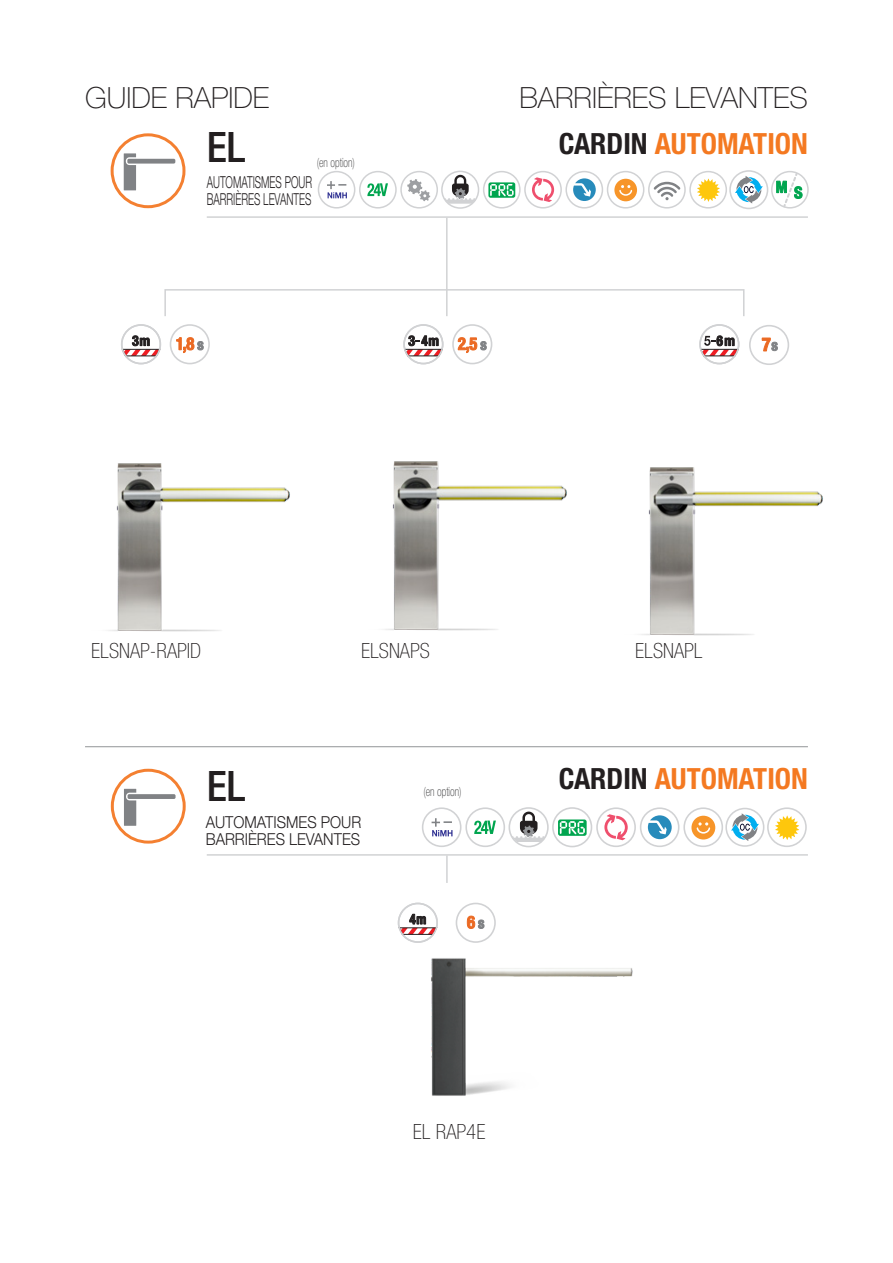
<style>
.page{position:relative;width:893px;height:1263px;background:#fff}
.page>*{position:absolute;margin:0;border:0;box-sizing:border-box;transform-origin:0 0}
.t1{font:500 condensed 42px "Helvetica Neue LT Std";color:#231f20}
.t2{font:700 condensed 29.25px "Helvetica Neue LT Std";color:#f47921}
.t3{font:100 29.25px "Helvetica Neue LT Std";color:#231f20}
.t4{font:100 condensed 21px "Helvetica Neue LT Std";color:#231f20}
.t5{font:300 16.5px/16.5px "Helvetica Neue LT Std";color:#231f20;scale:.9 1}
.t6{font:300 16.5px/16.5px "Helvetica Neue LT Std";color:#231f20;scale:.61 1}
.t7{font:700 condensed 13.95px "Helvetica Neue LT Std";color:#231f20;scale:.93 1}
.t8{font:100 condensed 12.75px "Helvetica Neue LT Std";color:#383839;scale:.85 1}
.s1{color:#231f20}
</style>
<div class="page">
<hr style="left:85px;top:746px;width:723px;height:1px;background:#939598">
<img style="left:431px;top:958px;width:202px;height:138px">
<img style="left:108px;top:463px;width:182px;height:169px">
<img style="left:385px;top:461px;width:182px;height:170px">
<img style="left:641px;top:467px;width:182px;height:169px">
<div style="left:508px;top:807px;width:41px;height:40px;border:2px solid #d1d2d4;border-radius:50%"></div>
<svg style="left:512px;top:811px;width:33px;height:31px"></svg>
<div style="left:552px;top:807px;width:40px;height:40px;border:2px solid #d1d2d4;border-radius:50%"></div>
<svg style="left:558px;top:819px;width:29px;height:17px"></svg>
<svg style="left:474px;top:820px;width:22px;height:14px"></svg>
<div style="left:465px;top:807px;width:40px;height:40px;border:2px solid #d1d2d4;border-radius:50%"></div>
<div style="left:596px;top:807px;width:40px;height:40px;border:2px solid #d1d2d4;border-radius:50%"></div>
<svg style="left:604px;top:814px;width:24px;height:26px"></svg>
<div style="left:640px;top:807px;width:39px;height:40px;border:2px solid #d1d2d4;border-radius:50%"></div>
<svg style="left:648px;top:815px;width:24px;height:24px"></svg>
<div style="left:441px;top:171px;width:38px;height:38px;border:2px solid #d1d2d4;border-radius:50%"></div>
<svg style="left:444px;top:175px;width:32px;height:29px"></svg>
<svg style="left:367px;top:183px;width:21px;height:13px"></svg>
<div style="left:359px;top:171px;width:38px;height:38px;border:2px solid #d1d2d4;border-radius:50%"></div>
<div style="left:683px;top:807px;width:40px;height:40px;border:2px solid #d1d2d4;border-radius:50%"></div>
<div style="left:691px;top:816px;width:24px;height:23px;background:#f79529;border-radius:50%"></div>
<svg style="left:696px;top:822px;width:15px;height:12px"></svg>
<div style="left:400px;top:171px;width:38px;height:38px;border:2px solid #d1d2d4;border-radius:50%"></div>
<svg style="left:407px;top:179px;width:23px;height:22px"></svg>
<div style="left:767px;top:807px;width:40px;height:40px;border:2px solid #d1d2d4;border-radius:50%"></div>
<svg style="left:775px;top:815px;width:24px;height:25px"></svg>
<div style="left:524px;top:171px;width:38px;height:38px;border:2px solid #d1d2d4;border-radius:50%"></div>
<svg style="left:532px;top:177px;width:22px;height:25px"></svg>
<div style="left:565px;top:171px;width:38px;height:38px;border:2px solid #d1d2d4;border-radius:50%"></div>
<svg style="left:573px;top:178px;width:23px;height:23px"></svg>
<div style="left:689px;top:171px;width:38px;height:38px;border:2px solid #d1d2d4;border-radius:50%"></div>
<svg style="left:697px;top:179px;width:23px;height:23px"></svg>
<div style="left:771px;top:171px;width:38px;height:38px;border:2px solid #d1d2d4;border-radius:50%"></div>
<svg style="left:776px;top:171px;width:27px;height:38px"></svg>
<div style="left:607px;top:171px;width:37px;height:38px;border:2px solid #d1d2d4;border-radius:50%"></div>
<div style="left:614px;top:179px;width:23px;height:22px;background:#f79529;border-radius:50%"></div>
<svg style="left:619px;top:185px;width:14px;height:11px"></svg>
<div style="left:648px;top:171px;width:38px;height:38px;border:2px solid #d1d2d4;border-radius:50%"></div>
<svg style="left:654px;top:182px;width:26px;height:18px"></svg>
<div style="left:111px;top:133px;width:74px;height:75px;border:3px solid #f48031;border-radius:50%"></div>
<svg style="left:124px;top:153px;width:12px;height:37px"></svg>
<div style="left:127px;top:159px;width:48px;height:5px;background:#808285;border-radius:2px"></div>
<hr style="left:446px;top:855px;width:2px;height:28px;background:#d1d2d4">
<hr style="left:207px;top:216px;width:601px;height:2px;background:#d1d2d4">
<hr style="left:207px;top:854px;width:601px;height:2px;background:#d1d2d4">
<div style="left:318px;top:171px;width:37px;height:38px;border:2px solid #d1d2d4;border-radius:50%"></div>
<svg style="left:327px;top:181px;width:20px;height:17px"></svg>
<div style="left:483px;top:171px;width:38px;height:38px;border:2px solid #d1d2d4;border-radius:50%"></div>
<svg style="left:488px;top:182px;width:27px;height:16px"></svg>
<svg style="left:399px;top:914px;width:38px;height:21px"></svg>
<div style="left:398px;top:903px;width:40px;height:40px;border:2px solid #d1d2d4;border-radius:50%"></div>
<div style="left:111px;top:769px;width:75px;height:75px;border:3px solid #f48031;border-radius:50%"></div>
<svg style="left:124px;top:789px;width:12px;height:37px"></svg>
<div style="left:128px;top:794px;width:48px;height:5px;background:#808285;border-radius:2px"></div>
<div style="left:170px;top:324px;width:40px;height:40px;border:2px solid #d1d2d4;border-radius:50%"></div>
<svg style="left:176px;top:337px;width:28px;height:16px"></svg>
<svg style="left:122px;top:335px;width:38px;height:21px"></svg>
<div style="left:121px;top:324px;width:40px;height:40px;border:2px solid #d1d2d4;border-radius:50%"></div>
<hr style="left:446px;top:218px;width:2px;height:98px;background:#d1d2d4">
<div style="left:164px;top:289px;width:580px;height:28px;border:2px solid #d1d2d4"></div>
<div style="left:749px;top:325px;width:40px;height:40px;border:2px solid #d1d2d4;border-radius:50%"></div>
<svg style="left:762px;top:338px;width:16px;height:13px"></svg>
<div style="left:699px;top:324px;width:40px;height:40px;border:2px solid #d1d2d4;border-radius:50%"></div>
<svg style="left:700px;top:336px;width:38px;height:20px"></svg>
<div style="left:452px;top:324px;width:40px;height:40px;border:2px solid #d1d2d4;border-radius:50%"></div>
<svg style="left:458px;top:337px;width:29px;height:16px"></svg>
<div style="left:422px;top:807px;width:39px;height:40px;border:2px solid #d1d2d4;border-radius:50%"></div>
<svg style="left:432px;top:818px;width:20px;height:18px"></svg>
<div style="left:403px;top:324px;width:40px;height:40px;border:2px solid #d1d2d4;border-radius:50%"></div>
<svg style="left:404px;top:335px;width:38px;height:21px"></svg>
<div style="left:456px;top:903px;width:40px;height:40px;border:2px solid #d1d2d4;border-radius:50%"></div>
<svg style="left:467px;top:916px;width:17px;height:13px"></svg>
<div style="left:725px;top:808px;width:39px;height:39px;border:2px solid #d1d2d4;border-radius:50%"></div>
<svg style="left:731px;top:813px;width:28px;height:28px"></svg>
<div style="left:729px;top:170px;width:39px;height:39px;border:2px solid #d1d2d4;border-radius:50%"></div>
<svg style="left:735px;top:176px;width:28px;height:28px"></svg>
<p class="t3" style="left:85px;top:81px;width:186px">GUIDE RAPIDE</p>
<p class="t3" style="left:519px;top:81px;width:290px">BARRIÈRES LEVANTES</p>
<p class="t1" style="left:207px;top:122px;width:40px">EL</p>
<p class="t8" style="left:317px;top:156px;width:46px">(en option)</p>
<p class="t6" style="left:207px;top:174px;width:174px">AUTOMATISMES POUR<br>BARRIÈRES LEVANTES</p>
<p class="t2" style="left:559px;top:126px;width:251px"><span class="s1">CARDIN</span> AUTOMATION</p>
<p class="t4" style="left:91px;top:639px;width:111px">ELSNAP-RAPID</p>
<p class="t4" style="left:361px;top:639px;width:70px">ELSNAPS</p>
<p class="t4" style="left:635px;top:639px;width:69px">ELSNAPL</p>
<p class="t1" style="left:207px;top:761px;width:40px">EL</p>
<p class="t5" style="left:206px;top:814px;width:174px">AUTOMATISMES POUR<br>BARRIÈRES LEVANTES</p>
<p class="t8" style="left:423px;top:784px;width:46px">(en option)</p>
<p class="t7" style="left:409px;top:911px;width:19px">4m</p>
<p class="t2" style="left:559px;top:761px;width:251px"><span class="s1">CARDIN</span> AUTOMATION</p>
<p class="t4" style="left:413px;top:1120px;width:74px">EL RAP4E</p>
</div>
